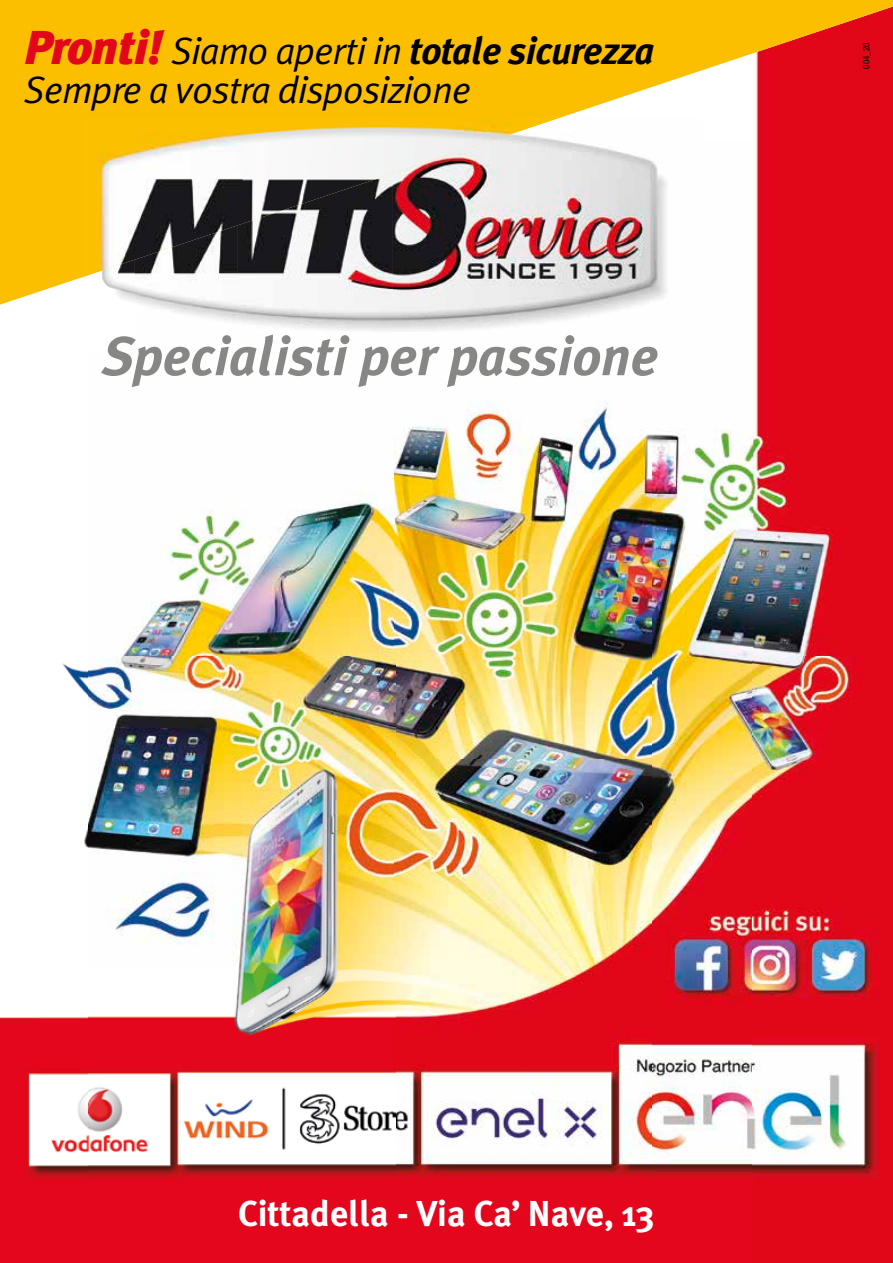
<style>
.page{position:relative;width:893px;height:1263px;background:#fff}
.page>*{position:absolute;margin:0;border:0;box-sizing:border-box;transform-origin:0 0}
.t1{font:italic 700 54.45px "Meta Plus";color:#878786}
.t2{font:italic 37.95px/39.6px "Meta Plus Normal";letter-spacing:-.02em;color:#000}
.t3{font:700 36px "Meta Plus";color:#fff}
.t4{font:condensed 9px "Helvetica Neue";color:#000}
.s1{font-family:"Meta Plus";font-weight:900;font-size:47.55px;color:#e2061b}
.s2{font-family:"Meta Plus";font-weight:700}
</style>
<div class="page">
<img style="left:0;top:1017px;width:38px;height:246px">
<img style="left:753px;top:305px;width:140px;height:958px">
<img style="left:651px;top:429px;width:102px;height:743px">
<img style="left:38px;top:663px;width:51px;height:600px">
<img style="left:89px;top:446px;width:306px;height:817px">
<img style="left:395px;top:401px;width:256px;height:771px">
<div style="left:395px;top:1172px;width:358px;height:91px;background:#e3061c"></div>
<svg style="left:0;top:0;width:893px;height:305px;background:#f69a22"></svg>
<img style="left:393px;top:117px;width:309px;height:214px">
<img style="left:238px;top:224px;width:155px;height:107px">
<img style="left:135px;top:277px;width:103px;height:44px">
<img style="left:83px;top:277px;width:52px;height:28px">
<img style="left:83px;top:117px;width:160px;height:160px">
<img style="left:243px;top:117px;width:213px;height:107px">
<img style="left:456px;top:117px;width:106px;height:36px">
<p class="t2" style="left:24px;top:30px;width:632px"><span class="s1">Pronti!</span> Siamo aperti in <span class="s2">totale sicurezza<br></span>Sempre a vostra disposizione</p>
<p class="t1" style="left:102px;top:325px;width:558px">Specialisti per passione</p>
<p class="t4" style="left:861px;top:69px;width:28px;rotate:-90deg">004_20</p>
<p class="t3" style="left:238px;top:1192px;width:418px">Cittadella - Via Ca’ Nave, 13</p>
</div>
